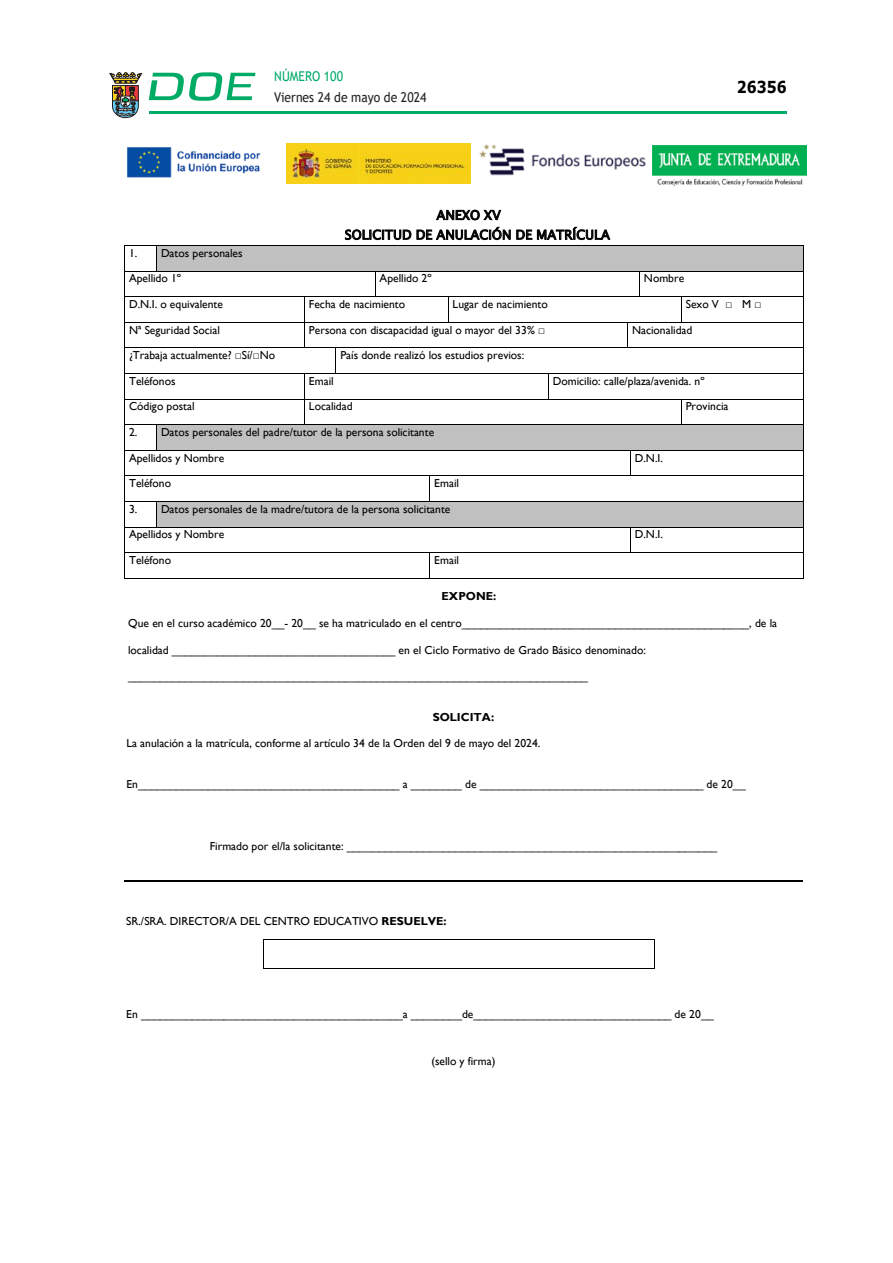
<style>
.page{position:relative;width:893px;height:1263px;background:#fff}
.page>*{position:absolute;margin:0;border:0;box-sizing:border-box;transform-origin:0 0}
.t1{font:700 16.5px "Verdana";color:#000;scale:.85 1}
.t2{font:13.5px "Trebuchet MS";color:#231f20;scale:.9 1}
.t3{font:13.5px "Trebuchet MS";color:#00ab67;scale:.9 1}
.t4{font:12.75px/19.8px "Lucida Sans Unicode";letter-spacing:.005em;color:#000}
.t5{font:11.55px "Gill Sans";color:#000}
.t6{font:700 11.55px "Gill Sans";color:#000}
.s1{font-family:"Arial"}
.s2{font-weight:700}
</style>
<div class="page">
<hr style="left:149px;top:111px;width:638px;height:3px;background:#00ab66">
<svg style="left:109px;top:72px;width:33px;height:46px"></svg>
<svg style="left:149px;top:72px;width:106px;height:29px"></svg>
<img style="left:653px;top:145px;width:153px;height:40px">
<img style="left:287px;top:143px;width:184px;height:40px">
<img style="left:127px;top:147px;width:134px;height:31px">
<img style="left:479px;top:144px;width:167px;height:32px">
<div style="left:161px;top:246px;width:638px;height:25px;background:#c0c0c0"></div>
<hr style="left:125px;top:245px;width:31px;height:1px;background:#000">
<hr style="left:157px;top:245px;width:646px;height:1px;background:#000">
<hr style="left:125px;top:271px;width:31px;height:1px;background:#000">
<svg style="left:156px;top:245px;width:1px;height:27px"></svg>
<hr style="left:157px;top:271px;width:218px;height:1px;background:#000">
<hr style="left:376px;top:271px;width:263px;height:1px;background:#000">
<hr style="left:640px;top:271px;width:163px;height:1px;background:#000">
<hr style="left:125px;top:296px;width:179px;height:1px;background:#000">
<hr style="left:305px;top:296px;width:70px;height:1px;background:#000">
<svg style="left:375px;top:271px;width:1px;height:26px"></svg>
<hr style="left:376px;top:296px;width:72px;height:1px;background:#000">
<hr style="left:449px;top:296px;width:190px;height:1px;background:#000">
<svg style="left:639px;top:271px;width:1px;height:26px"></svg>
<hr style="left:640px;top:296px;width:41px;height:1px;background:#000">
<hr style="left:682px;top:296px;width:121px;height:1px;background:#000">
<hr style="left:125px;top:322px;width:179px;height:1px;background:#000">
<hr style="left:305px;top:322px;width:143px;height:1px;background:#000">
<svg style="left:448px;top:296px;width:1px;height:27px"></svg>
<hr style="left:449px;top:322px;width:178px;height:1px;background:#000">
<hr style="left:628px;top:322px;width:53px;height:1px;background:#000">
<svg style="left:681px;top:296px;width:1px;height:27px"></svg>
<hr style="left:682px;top:322px;width:121px;height:1px;background:#000">
<hr style="left:125px;top:347px;width:179px;height:1px;background:#000">
<svg style="left:304px;top:296px;width:1px;height:52px"></svg>
<hr style="left:305px;top:347px;width:30px;height:1px;background:#000">
<hr style="left:336px;top:347px;width:291px;height:1px;background:#000">
<svg style="left:627px;top:322px;width:1px;height:26px"></svg>
<hr style="left:628px;top:347px;width:175px;height:1px;background:#000">
<hr style="left:125px;top:373px;width:179px;height:1px;background:#000">
<hr style="left:305px;top:373px;width:30px;height:1px;background:#000">
<svg style="left:335px;top:347px;width:1px;height:27px"></svg>
<hr style="left:336px;top:373px;width:212px;height:1px;background:#000">
<hr style="left:549px;top:373px;width:254px;height:1px;background:#000">
<hr style="left:125px;top:399px;width:179px;height:1px;background:#000">
<hr style="left:305px;top:399px;width:243px;height:1px;background:#000">
<svg style="left:548px;top:373px;width:1px;height:27px"></svg>
<hr style="left:549px;top:399px;width:132px;height:1px;background:#000">
<hr style="left:682px;top:399px;width:121px;height:1px;background:#000">
<div style="left:161px;top:425px;width:638px;height:25px;background:#c0c0c0"></div>
<hr style="left:125px;top:424px;width:31px;height:1px;background:#000">
<hr style="left:157px;top:424px;width:147px;height:1px;background:#000">
<svg style="left:304px;top:373px;width:1px;height:52px"></svg>
<hr style="left:305px;top:424px;width:376px;height:1px;background:#000">
<svg style="left:681px;top:399px;width:1px;height:26px"></svg>
<hr style="left:682px;top:424px;width:121px;height:1px;background:#000">
<hr style="left:125px;top:450px;width:31px;height:1px;background:#000">
<svg style="left:156px;top:424px;width:1px;height:27px"></svg>
<hr style="left:157px;top:450px;width:473px;height:1px;background:#000">
<hr style="left:631px;top:450px;width:172px;height:1px;background:#000">
<hr style="left:125px;top:475px;width:304px;height:1px;background:#000">
<hr style="left:430px;top:475px;width:200px;height:1px;background:#000">
<svg style="left:630px;top:450px;width:1px;height:26px"></svg>
<hr style="left:631px;top:475px;width:172px;height:1px;background:#000">
<div style="left:161px;top:502px;width:638px;height:25px;background:#c0c0c0"></div>
<hr style="left:125px;top:501px;width:31px;height:1px;background:#000">
<hr style="left:157px;top:501px;width:272px;height:1px;background:#000">
<svg style="left:429px;top:475px;width:1px;height:27px"></svg>
<hr style="left:430px;top:501px;width:373px;height:1px;background:#000">
<hr style="left:125px;top:527px;width:31px;height:1px;background:#000">
<svg style="left:156px;top:501px;width:1px;height:27px"></svg>
<hr style="left:157px;top:527px;width:473px;height:1px;background:#000">
<hr style="left:631px;top:527px;width:172px;height:1px;background:#000">
<hr style="left:125px;top:552px;width:304px;height:1px;background:#000">
<hr style="left:430px;top:552px;width:200px;height:1px;background:#000">
<svg style="left:630px;top:527px;width:1px;height:26px"></svg>
<hr style="left:631px;top:552px;width:172px;height:1px;background:#000">
<svg style="left:124px;top:245px;width:1px;height:334px"></svg>
<hr style="left:125px;top:578px;width:304px;height:1px;background:#000">
<svg style="left:429px;top:552px;width:1px;height:27px"></svg>
<hr style="left:430px;top:578px;width:373px;height:1px;background:#000">
<svg style="left:803px;top:245px;width:1px;height:334px"></svg>
<hr style="left:124px;top:880px;width:678px;height:2px;background:#000">
<hr style="left:263px;top:939px;width:392px;height:1px;background:#000">
<svg style="left:263px;top:940px;width:1px;height:28px"></svg>
<hr style="left:263px;top:968px;width:392px;height:1px;background:#000">
<p class="t3" style="left:274px;top:67px;width:78px">NÚMERO 100</p>
<p class="t2" style="left:274px;top:88px;width:171px">Viernes 24 de mayo de 2024</p>
<p class="t4" style="left:345px;top:205px;width:267px;text-indent:92px">ANEXO XV<br>SOLICITUD DE ANULACIÓN DE MATRÍCULA</p>
<h1 class="t1" style="left:737px;top:75px;width:60px">26356</h1>
<p class="t5" style="left:129px;top:246px;width:115px">1. Datos personales</p>
<p class="t5" style="left:129px;top:272px;width:54px">Apellido 1º</p>
<p class="t5" style="left:380px;top:272px;width:54px">Apellido 2º</p>
<p class="t5" style="left:644px;top:272px;width:42px">Nombre</p>
<p class="t5" style="left:129px;top:297px;width:95px">D.N.I. o equivalente</p>
<p class="t5" style="left:309px;top:297px;width:98px">Fecha de nacimiento</p>
<p class="t5" style="left:453px;top:297px;width:97px">Lugar de nacimiento</p>
<p class="t5" style="left:686px;top:298px;width:77px">Sexo V <span class="s1">□</span> M <span class="s1">□</span></p>
<p class="t5" style="left:129px;top:323px;width:92px">Nª Seguridad Social</p>
<p class="t5" style="left:309px;top:323px;width:238px">Persona con discapacidad igual o mayor del 33% <span class="s1">□</span></p>
<p class="t5" style="left:632px;top:323px;width:62px">Nacionalidad</p>
<p class="t5" style="left:129px;top:349px;width:148px">¿Trabaja actualmente? <span class="s1">□</span>Sí/<span class="s1">□</span>No</p>
<p class="t5" style="left:340px;top:349px;width:185px">País donde realizó los estudios previos:</p>
<p class="t5" style="left:129px;top:374px;width:48px">Teléfonos</p>
<p class="t5" style="left:309px;top:374px;width:26px">Email</p>
<p class="t5" style="left:553px;top:374px;width:153px">Domicilio: calle/plaza/avenida. nº</p>
<p class="t5" style="left:129px;top:400px;width:67px">Código postal</p>
<p class="t5" style="left:309px;top:400px;width:45px">Localidad</p>
<p class="t5" style="left:686px;top:400px;width:44px">Provincia</p>
<p class="t5" style="left:129px;top:425px;width:307px">2. Datos personales del padre/tutor de la persona solicitante</p>
<p class="t5" style="left:129px;top:451px;width:97px">Apellidos y Nombre</p>
<p class="t5" style="left:635px;top:451px;width:30px">D.N.I.</p>
<p class="t5" style="left:129px;top:477px;width:44px">Teléfono</p>
<p class="t5" style="left:434px;top:477px;width:26px">Email</p>
<p class="t5" style="left:129px;top:502px;width:323px">3. Datos personales de la madre/tutora de la persona solicitante</p>
<p class="t5" style="left:129px;top:528px;width:97px">Apellidos y Nombre</p>
<p class="t5" style="left:635px;top:528px;width:30px">D.N.I.</p>
<p class="t5" style="left:129px;top:553px;width:44px">Teléfono</p>
<p class="t5" style="left:434px;top:553px;width:26px">Email</p>
<p class="t6" style="left:441px;top:589px;width:56px">EXPONE:</p>
<p class="t5" style="left:128px;top:616px;width:650px">Que en el curso académico 20__- 20__ se ha matriculado en el centro_____________________________________________, de la</p>
<p class="t5" style="left:128px;top:643px;width:519px">localidad ___________________________________ en el Ciclo Formativo de Grado Básico denominado:</p>
<p class="t5" style="left:128px;top:670px;width:461px">________________________________________________________________________</p>
<p class="t6" style="left:433px;top:710px;width:63px">SOLICITA:</p>
<p class="t5" style="left:126px;top:737px;width:415px">La anulación a la matrícula, conforme al artículo 34 de la Orden del 9 de mayo del 2024.</p>
<p class="t5" style="left:126px;top:777px;width:621px">En_________________________________________ a ________ de ___________________________________ de 20__</p>
<p class="t5" style="left:210px;top:840px;width:509px">Firmado por el/la solicitante: __________________________________________________________</p>
<p class="t5" style="left:126px;top:914px;width:322px">SR./SRA. DIRECTOR/A DEL CENTRO EDUCATIVO <span class="s2">RESUELVE:</span></p>
<p class="t5" style="left:126px;top:1007px;width:589px">En _________________________________________a ________de_______________________________ de 20__</p>
<p class="t5" style="left:431px;top:1054px;width:66px">(sello y firma)</p>
</div>
